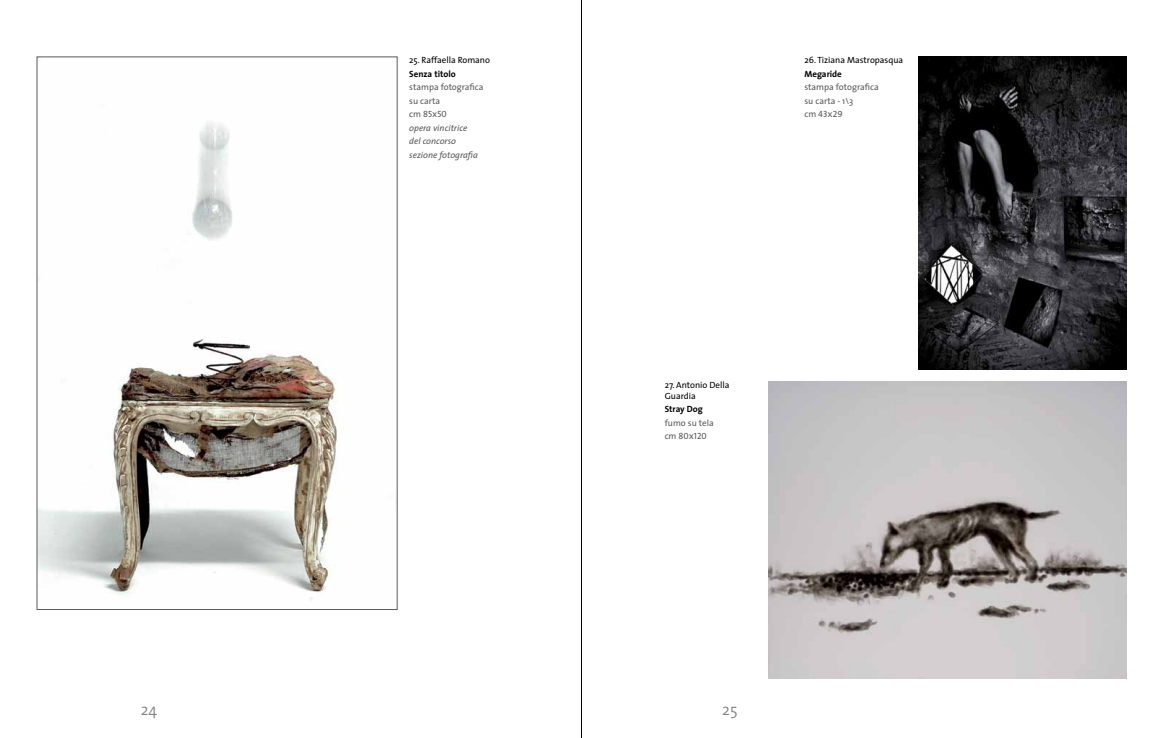
<style>
.page{position:relative;width:1163px;height:738px;background:#fff}
.page>*{position:absolute;margin:0;border:0;box-sizing:border-box;transform-origin:0 0}
.t1{font:300 16px "The Sans";color:#808285}
.t2{font:9px/10.8px "The Sans";color:#000}
.t3{font:9px/13.5px "The Sans";color:#58595b}
.t4{font:italic 9px/13.5px "The Sans";color:#58595b}
.t5{font:700 9px "The Sans";color:#000}
.t6{font:9px "The Sans Caps";color:#58595b}
.s1{font-family:"The Sans"}
</style>
<div class="page">
<hr style="left:581px;top:0;width:1px;height:737px;background:#000">
<img style="left:918px;top:57px;width:207px;height:312px">
<img style="left:768px;top:381px;width:357px;height:297px">
<img style="left:39px;top:122px;width:299px;height:478px">
<p class="t2" style="left:409px;top:55px;width:82px">25. Raffaella Romano</p>
<p class="t5" style="left:409px;top:66px;width:48px">Senza titolo</p>
<p class="t3" style="left:409px;top:80px;width:76px">stampa fotografica su carta</p>
<p class="t6" style="left:409px;top:107px;width:39px"><span class="s1">cm</span> 85x50</p>
<p class="t4" style="left:409px;top:121px;width:70px">opera vincitrice del concorso sezione fotografia</p>
<p class="t2" style="left:804px;top:55px;width:100px">26. Tiziana Mastropasqua</p>
<p class="t5" style="left:804px;top:66px;width:39px">Megaride</p>
<p class="t3" style="left:804px;top:80px;width:76px">stampa fotografica su carta - 1\3</p>
<p class="t6" style="left:804px;top:107px;width:40px"><span class="s1">cm</span> 43x29</p>
<p class="t2" style="left:664px;top:378px;width:66px">27. Antonio Della<br>Guardia</p>
<p class="t5" style="left:664px;top:401px;width:39px">Stray Dog</p>
<p class="t3" style="left:664px;top:415px;width:51px">fumo su tela</p>
<p class="t6" style="left:664px;top:428px;width:44px"><span class="s1">cm</span> 80x120</p>
<h1 class="t1" style="left:141px;top:696px;width:18px">24</h1>
<h1 class="t1" style="left:722px;top:696px;width:17px">25</h1>
</div>
